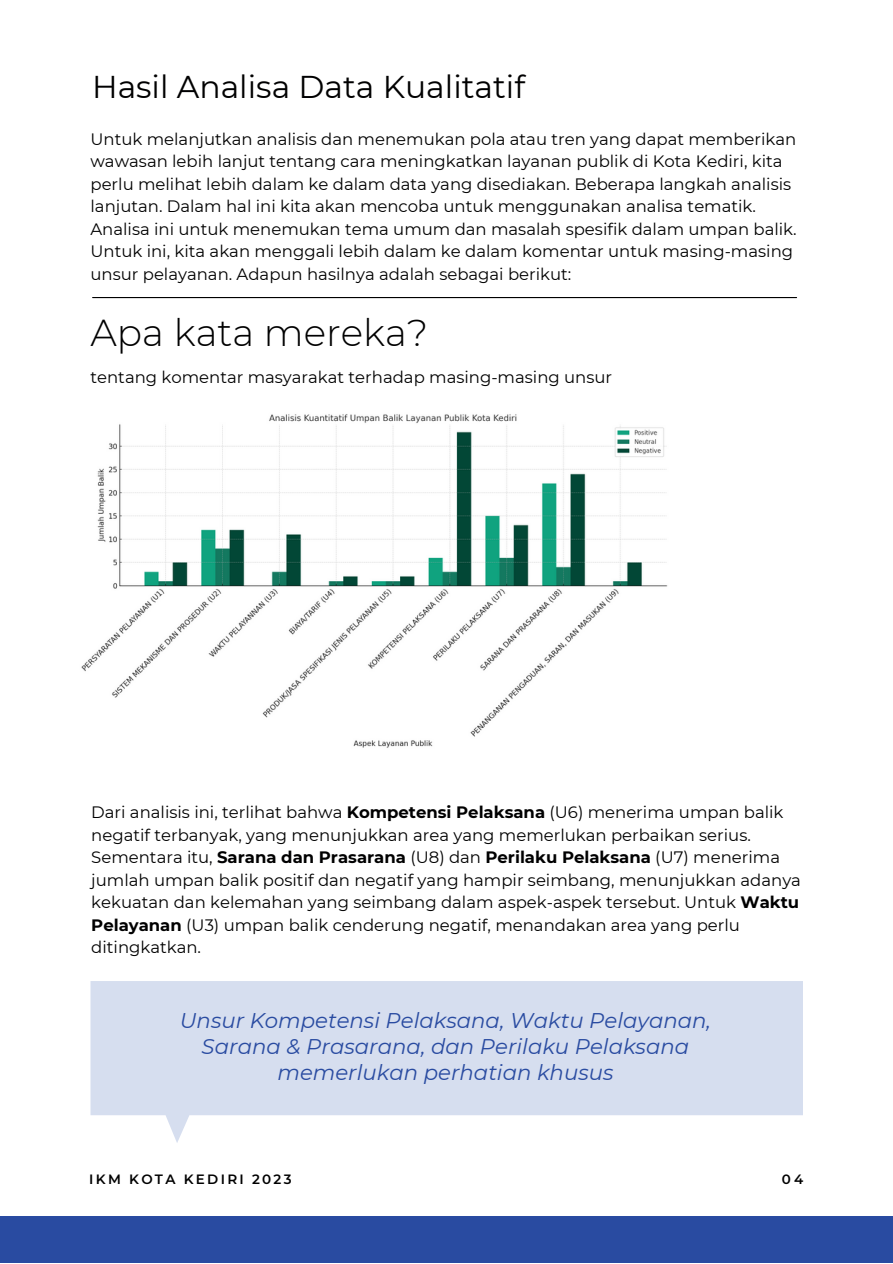
<style>
.page{position:relative;width:893px;height:1264px;background:#fff}
.page>*{position:absolute;margin:0;border:0;box-sizing:border-box;transform-origin:0 0}
.t1{font:300 37.5px "Montserrat";color:#000001}
.t2{font:31.5px "Montserrat";color:#000001}
.t3{font:italic 21.3px/25.8px "Montserrat";color:#294ba1;text-align:center}
.t4{font:16.5px/22.5px "Montserrat";color:#000001}
.t5{font:600 13.5px "Montserrat";letter-spacing:.17em;color:#000001}
.s1{font-weight:700}
</style>
<div class="page">
<hr style="left:93px;top:297px;width:703px;height:1px;background:#000">
<svg style="left:90px;top:981px;width:713px;height:162px;fill:#d6deef"></svg>
<div style="left:0;top:1216px;width:892px;height:46px;background:#294ba1"></div>
<img style="left:81px;top:414px;width:587px;height:334px">
<p class="t2" style="left:92px;top:67px;width:434px">Hasil Analisa Data Kualitatif</p>
<p class="t4" style="left:90px;top:127px;width:707px">Untuk melanjutkan analisis dan menemukan pola atau tren yang dapat memberikan wawasan lebih lanjut tentang cara meningkatkan layanan publik di Kota Kediri, kita perlu melihat lebih dalam ke dalam data yang disediakan. Beberapa langkah analisis lanjutan. Dalam hal ini kita akan mencoba untuk menggunakan analisa tematik.<br>Analisa ini untuk menemukan tema umum dan masalah spesifik dalam umpan balik.<br>Untuk ini, kita akan menggali lebih dalam ke dalam komentar untuk masing-masing unsur pelayanan. Adapun hasilnya adalah sebagai berikut:</p>
<p class="t1" style="left:90px;top:309px;width:339px">Apa kata mereka?</p>
<p class="t4" style="left:90px;top:365px;width:523px">tentang komentar masyarakat terhadap masing-masing unsur</p>
<p class="t4" style="left:91px;top:801px;width:711px">Dari analisis ini, terlihat bahwa <span class="s1">Kompetensi Pelaksana</span> (U6) menerima umpan balik negatif terbanyak, yang menunjukkan area yang memerlukan perbaikan serius.<br>Sementara itu, <span class="s1">Sarana dan Prasarana</span> (U8) dan <span class="s1">Perilaku Pelaksana</span> (U7) menerima jumlah umpan balik positif dan negatif yang hampir seimbang, menunjukkan adanya kekuatan dan kelemahan yang seimbang dalam aspek-aspek tersebut. Untuk <span class="s1">Waktu Pelayanan</span> (U3) umpan balik cenderung negatif, menandakan area yang perlu ditingkatkan.</p>
<p class="t3" style="left:180px;top:1007px;width:533px">Unsur Kompetensi Pelaksana, Waktu Pelayanan,<br>Sarana &amp; Prasarana, dan Perilaku Pelaksana memerlukan perhatian khusus</p>
<p class="t5" style="left:89px;top:1170px;width:204px">IKM KOTA KEDIRI 2023</p>
<p class="t5" style="left:781px;top:1170px;width:23px">04</p>
</div>
